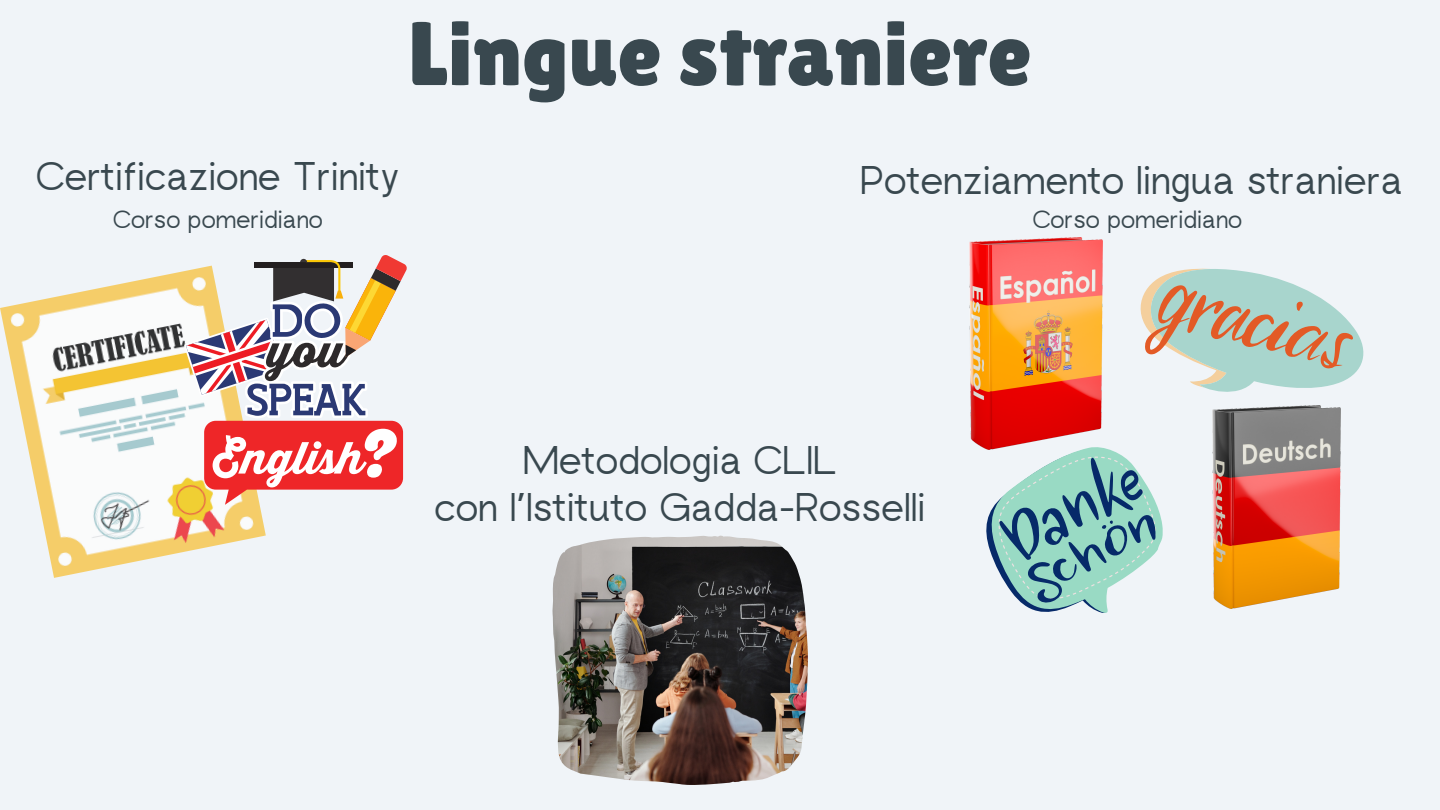
<style>
.page{position:relative;width:1440px;height:810px;background:#f0f4f8}
.page>*{position:absolute;margin:0;border:0;box-sizing:border-box;transform-origin:0 0}
.t1{font:90px "Lilita One";color:#39484f}
.t2{font:40px "rugratssans";color:#39484f}
.t3{font:25px "rugratssans";color:#39484f}
</style>
<div class="page">
<img style="left:0;top:271px;width:266px;height:307px">
<svg style="left:184px;top:255px;width:223px;height:250px"></svg>
<img style="left:970px;top:238px;width:133px;height:196px">
<img style="left:1212px;top:431px;width:129px;height:178px">
<svg style="left:1212px;top:336px;width:152px;height:95px;fill:#858585"></svg>
<svg style="left:1140px;top:268px;width:219px;height:142px"></svg>
<svg style="left:970px;top:434px;width:193px;height:179px"></svg>
<img style="left:552px;top:536px;width:256px;height:249px">
<p class="t1" style="left:409px;top:2px;width:624px">Lingue straniere</p>
<p class="t2" style="left:36px;top:162px;width:366px">Certificazione Trinity</p>
<p class="t2" style="left:860px;top:166px;width:544px">Potenziamento lingua straniera</p>
<p class="t3" style="left:113px;top:211px;width:211px">Corso pomeridiano</p>
<p class="t3" style="left:1033px;top:211px;width:211px">Corso pomeridiano</p>
<p class="t2" style="left:523px;top:446px;width:316px">Metodologia CLIL</p>
<p class="t2" style="left:435px;top:493px;width:493px">con l’Istituto Gadda-Rosselli</p>
</div>
